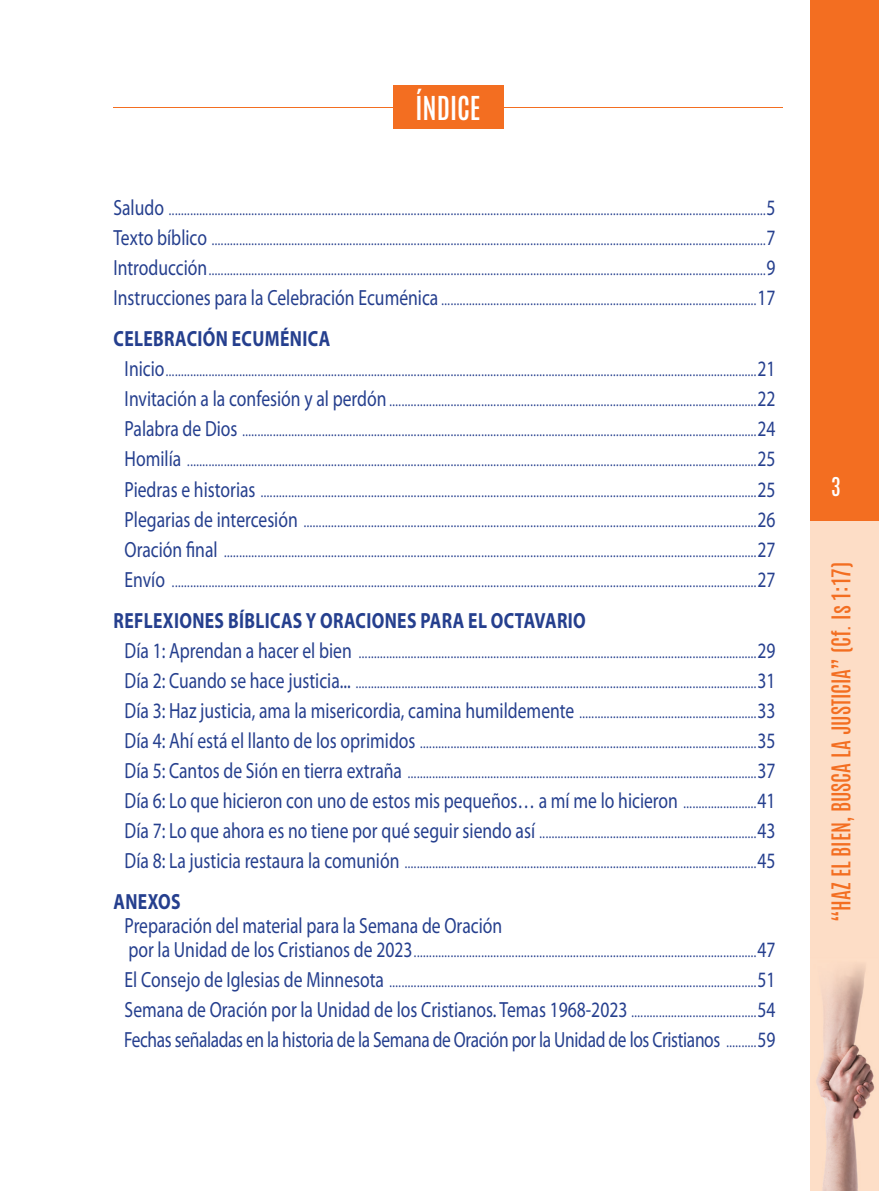
<style>
.page{position:relative;width:879px;height:1191px;background:#fff}
.page>*{position:absolute;margin:0;border:0;box-sizing:border-box;transform-origin:0 0}
.t1{font:600 28px "Antonio";color:#fff}
.t2{font:300 22px/30px "Myriad Pro";color:#253f8e;scale:.8 1}
.t3{font:500 22px "Antonio";color:#f36e21}
.t4{font:700 22px "Myriad Pro";letter-spacing:.02em;color:#253f8e;scale:.8 1}
.t5{font:500 22px "Antonio";color:#fff}
.s1{font-weight:400}
.s2{font-weight:700}
</style>
<div class="page">
<div style="left:811px;top:0;width:68px;height:541px;background:#f36e21"></div>
<div style="left:811px;top:522px;width:68px;height:669px;background:#fdddc6"></div>
<img style="left:810px;top:957px;width:65px;height:234px">
<div style="left:393px;top:85px;width:110px;height:43px;background:#f36e21"></div>
<hr style="left:113px;top:107px;width:669px;height:1px;background:#f36e21">
<p class="t1" style="left:415px;top:88px;width:66px">ÍNDICE</p>
<p class="t2" style="left:113px;top:192px;width:829px;text-align:justify"><span class="s1">Saludo</span> ...................................................................................................................................................................................................<span class="s1">5<br>Texto bíblico</span> .....................................................................................................................................................................................<span class="s1">7<br>Introducción</span> ......................................................................................................................................................................................<span class="s1">9<br>Instrucciones para la Celebración Ecuménica</span> .......................................................................................................<span class="s1">17</span></p>
<p class="t2" style="left:125px;top:324px;width:815px;text-indent:-11px"><span class="s2">CELEBRACIÓN ECUMÉNICA<br></span><span class="s1">Inicio</span> .................................................................................................................................................................................................<span class="s1">21<br>Invitación a la confesión y al perdón</span> ........................................................................................................................<span class="s1">22<br>Palabra de Dios</span> ........................................................................................................................................................................<span class="s1">24<br>Homilía</span> ..........................................................................................................................................................................................<span class="s1">25<br>Piedras e historias</span> ..................................................................................................................................................................<span class="s1">25<br>Plegarias de intercesión</span> ....................................................................................................................................................<span class="s1">26<br>Oración nal</span> ..............................................................................................................................................................................<span class="s1">27<br>Envío</span> ...............................................................................................................................................................................................<span class="s1">27</span></p>
<p class="t2" style="left:125px;top:605px;width:815px;text-indent:-11px"><span class="s2">REFLEXIONES BÍBLICAS Y ORACIONES PARA EL OCTAVARIO<br></span><span class="s1">Día 1: Aprendan a hacer el bien</span> ..................................................................................................................................<span class="s1">29<br>Día 2: Cuando se hace justicia...</span> ...................................................................................................................................<span class="s1">31<br>Día 3: Haz justicia, ama la misericordia, camina humildemente</span> ..........................................................<span class="s1">33<br>Día 4: Ahí está el llanto de los oprimidos</span> ..............................................................................................................<span class="s1">35<br>Día 5: Cantos de Sión en tierra extraña</span> ..................................................................................................................<span class="s1">37<br>Día 6: Lo que hicieron con uno de estos mis pequeños… a mí me lo hicieron</span> ........................<span class="s1">41<br>Día 7: Lo que ahora es no tiene por qué seguir siendo así</span> .......................................................................<span class="s1">43<br>Día 8: La justicia restaura la comunión</span> ...................................................................................................................<span class="s1">45</span></p>
<p class="t4" style="left:114px;top:887px;width:85px">ANEXOS</p>
<p class="t2" style="left:125px;top:914px;width:815px;line-height:24px"><span class="s1">Preparación del material para la Semana de Oración<br>por la Unidad de los Cristianos de 2023</span> ................................................................................................................<span class="s1">47</span></p>
<p class="t2" style="left:124px;top:965px;width:816px;text-align:justify"><span class="s1">El Consejo de Iglesias de Minnesota</span> ........................................................................................................................<span class="s1">51<br>Semana de Oración por la Unidad de los Cristianos. Temas 1968-2023</span> .........................................<span class="s1">54<br>Fechas señaladas en la historia de la Semana de Oración por la Unidad de los Cristianos</span> ..........<span class="s1">59</span></p>
<p class="t5" style="left:831px;top:471px;width:11px">3</p>
<p class="t3" style="left:825px;top:921px;width:361px;rotate:-90deg">“HAZ EL BIEN, BUSCA LA JUSTICIA” (Cf. Is 1:17)</p>
</div>
